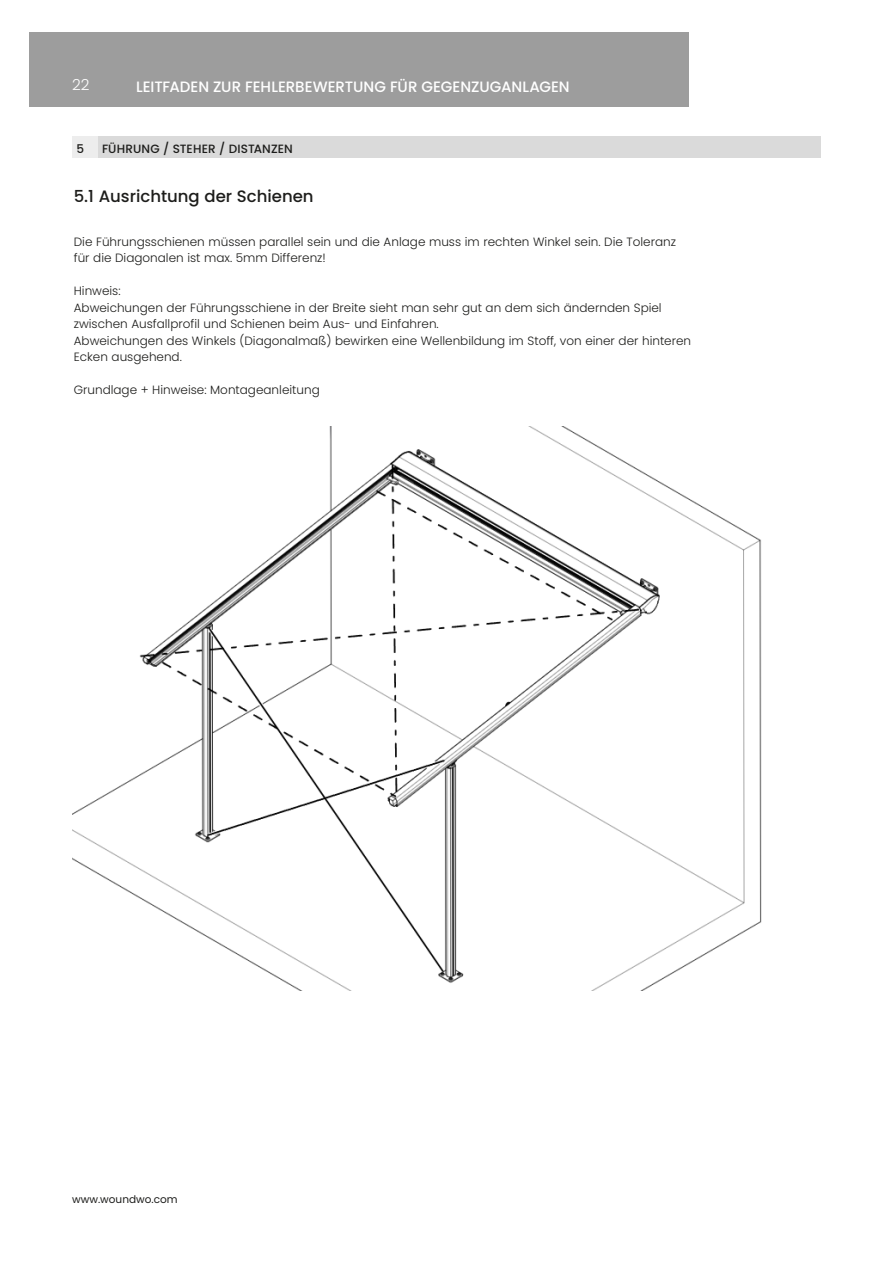
<style>
.page{position:relative;width:893px;height:1263px;background:#fff}
.page>*{position:absolute;margin:0;border:0;box-sizing:border-box;transform-origin:0 0}
.t1{font:500 16.5px "Poppins";color:#1d1d1b}
.t2{font:300 15.15px "Poppins";color:#fff}
.t3{font:500 15px "Poppins";color:#fff}
.t4{font:300 12px/16.5px "Poppins";color:#1d1d1b}
.Balken{font:500 12px "Poppins";letter-spacing:.01em;color:#1d1d1b}
.t5{font:10.5px "Poppins";color:#1d1d1b}
</style>
<div class="page">
<div style="left:30px;top:32px;width:659px;height:74px;background:#9d9d9d"></div>
<div style="left:72px;top:136px;width:26px;height:21px;background:#ededed"></div>
<div style="left:98px;top:136px;width:723px;height:21px;background:#dadada"></div>
<img style="left:72px;top:427px;width:690px;height:564px">
<p class="t2" style="left:72px;top:76px;width:19px">22</p>
<p class="t3" style="left:136px;top:78px;width:435px">LEITFADEN ZUR FEHLERBEWERTUNG FÜR GEGENZUGANLAGEN</p>
<p class="Balken" style="left:77px;top:142px;width:9px">5</p>
<p class="Balken" style="left:102px;top:142px;width:192px">FÜHRUNG / STEHER / DISTANZEN</p>
<p class="t1" style="left:74px;top:186px;width:241px">5.1 Ausrichtung der Schienen</p>
<p class="t4" style="left:74px;top:233px;width:604px">Die Führungsschienen müssen parallel sein und die Anlage muss im rechten Winkel sein. Die Toleranz für die Diagonalen ist max. 5mm Differenz!</p>
<p class="t4" style="left:74px;top:283px;width:48px">Hinweis:</p>
<p class="t4" style="left:74px;top:299px;width:589px">Abweichungen der Führungsschiene in der Breite sieht man sehr gut an dem sich ändernden Spiel zwischen Ausfallprofil und Schienen beim Aus- und Einfahren.</p>
<p class="t4" style="left:74px;top:332px;width:619px">Abweichungen des Winkels (Diagonalmaß) bewirken eine Wellenbildung im Stoff, von einer der hinteren<br>Ecken ausgehend.</p>
<p class="t4" style="left:74px;top:382px;width:247px">Grundlage + Hinweise: Montageanleitung</p>
<p class="t5" style="left:72px;top:1194px;width:107px">www.woundwo.com</p>
</div>
